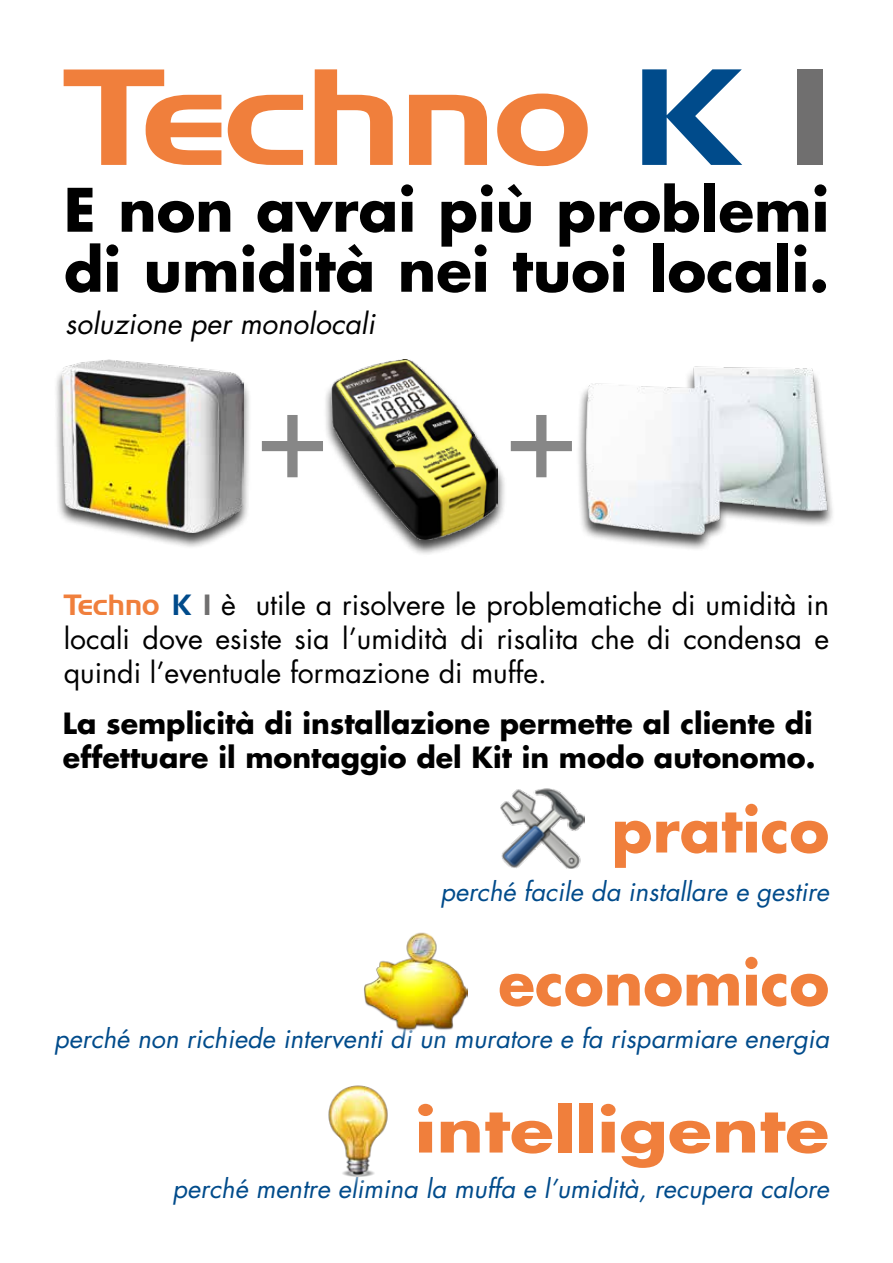
<style>
.page{position:relative;width:893px;height:1263px;background:#fff}
.page>*{position:absolute;margin:0;border:0;box-sizing:border-box;transform-origin:0 0}
.t1{font:133.05px "Handel Gothic BT";letter-spacing:-.02em;color:#f07f3c;scale:1.22 1}
.t2{font:700 60px "Futura";color:#f07f3c}
.t3{font:700 60px "Futura";color:#f07f3c;scale:1.2 1}
.t4{font:700 58.2px/60px "Futura";color:#000}
.t5{font:28.5px/34.2px "Futura";color:#000;text-align:justify}
.t6{font:700 28.5px/34.2px "Futura";color:#000}
.t7{font:italic 28.5px "Futura";color:#000}
.t8{font:italic 25.5px "Futura";color:#004b8b}
.s1{color:#004b8b}
.s2{color:#706f6f}
.s3{font-family:"Handel Gothic BT";color:#f07f3c}
.s4{font-family:"Handel Gothic BT";color:#004b8b}
.s5{font-family:"Handel Gothic BT";color:#706f6f}
</style>
<div class="page">
<div style="left:577px;top:367px;width:258px;height:185px;background:#000;opacity:.75"></div>
<img style="left:585px;top:366px;width:246px;height:174px">
<div style="left:323px;top:359px;width:184px;height:198px;background:#000;opacity:.75"></div>
<img style="left:331px;top:360px;width:166px;height:180px">
<div style="left:54px;top:359px;width:198px;height:190px;background:#000;opacity:.75"></div>
<img style="left:63px;top:360px;width:181px;height:172px">
<svg style="left:262px;top:415px;width:61px;height:62px"></svg>
<svg style="left:511px;top:415px;width:61px;height:62px"></svg>
<img style="left:501px;top:789px;width:83px;height:79px">
<img style="left:364px;top:932px;width:104px;height:99px">
<img style="left:328px;top:1085px;width:60px;height:91px">
<h1 class="t1" style="left:64px;top:37px;width:631px">Techno <span class="s1">K</span> <span class="s2">1</span></h1>
<h3 class="t4" style="left:64px;top:178px;width:767px">E non avrai più problemi di umidità nei tuoi locali.</h3>
<p class="t7" style="left:65px;top:304px;width:311px">soluzione per monolocali</p>
<p class="t5" style="left:64px;top:587px;width:767px"><span class="s3">Techno</span> <span class="s4">K</span> <span class="s5">1</span> è utile a risolvere le problematiche di umidità in locali dove esiste sia l’umidità di risalita che di condensa e quindi l’eventuale formazione di muffe.</p>
<p class="t6" style="left:63px;top:705px;width:754px">La semplicità di installazione permette al cliente di effettuare il montaggio del Kit in modo autonomo.</p>
<h2 class="t2" style="left:612px;top:788px;width:219px">pratico</h2>
<p class="t8" style="left:440px;top:873px;width:390px">perché facile da installare e gestire</p>
<h2 class="t2" style="left:498px;top:941px;width:332px">economico</h2>
<p class="t8" style="left:54px;top:1020px;width:776px">perché non richiede interventi di un muratore e fa risparmiare energia</p>
<h2 class="t3" style="left:415px;top:1088px;width:347px">intelligente</h2>
<p class="t8" style="left:173px;top:1170px;width:658px">perché mentre elimina la muffa e l’umidità, recupera calore</p>
</div>
